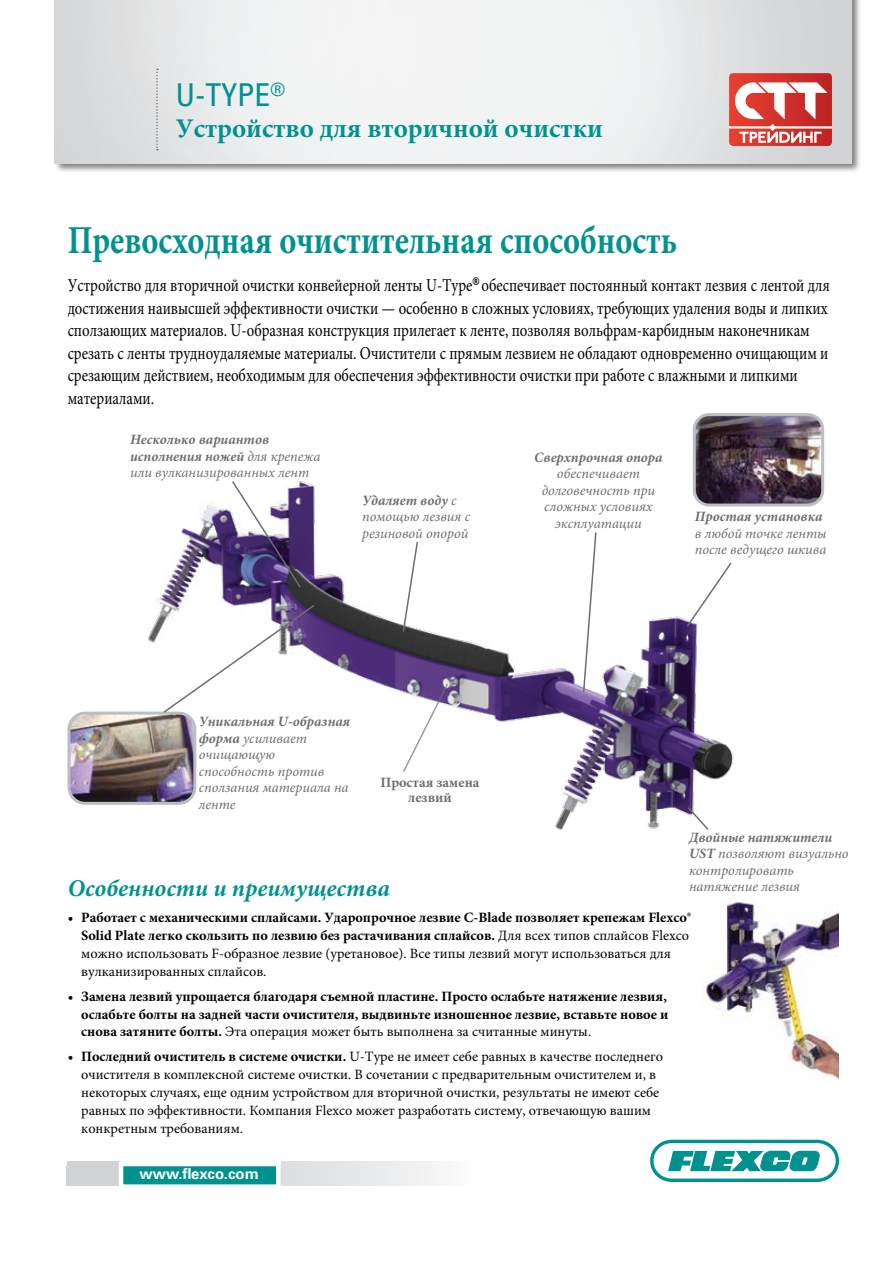
<style>
.page{position:relative;width:893px;height:1263px;background:#fff}
.page>*{position:absolute;margin:0;border:0;box-sizing:border-box;transform-origin:0 0}
.t1{font:700 39.6px "Minion Pro";color:#00928f;scale:.82 1}
.t2{font:condensed 31.5px "Univers LT Std";color:#00928f}
.t3{font:700 27px "Minion Pro";color:#00928f}
.t4{font:italic 700 24px "Minion Pro";color:#00928f}
.t5{font:18.15px/22.5px "Minion Pro";color:#000;scale:.82 1}
.t6{font:700 15.6px "Univers LT Std";letter-spacing:.02em;color:#fff}
.t7{font:700 15.6px "Univers LT Std";color:#fff}
.t8{font:700 15px "Univers LT Std";color:#fff}
.t9{font:700 14.25px/18px "Minion Pro";color:#000}
.t10{font:italic 14.25px/16.5px "Minion Pro";color:#6d6e71}
.t11{font:14.25px/18px "Minion Pro";color:#000}
.t12{font:italic 700 14.25px "Minion Pro";color:#6d6e71}
.t13{font:700 14.25px/15px "Minion Pro";color:#6d6e71;text-align:center}
.s1{font-weight:700}
.s2{font-weight:400}
</style>
<div class="page">
<div style="left:54px;top:0;width:808px;height:174px;background:#000;opacity:.5"></div>
<img style="left:55px;top:0;width:796px;height:164px">
<svg style="left:650px;top:1140px;width:189px;height:42px"></svg>
<svg style="left:68px;top:1161px;width:370px;height:4px"></svg>
<div style="left:119px;top:1158px;width:162px;height:27px;background:#fff"></div>
<img style="left:701px;top:898px;width:138px;height:182px">
<img style="left:122px;top:475px;width:648px;height:355px">
<img style="left:71px;top:714px;width:124px;height:89px">
<div style="left:67px;top:712px;width:129px;height:93px;border:3px solid #bcbec0;border-radius:16px"></div>
<img style="left:694px;top:417px;width:128px;height:88px">
<div style="left:693px;top:413px;width:131px;height:93px;border:3px solid #bcbec0;border-radius:15px"></div>
<svg style="left:67px;top:1165px;width:370px;height:20px;background:#e2e3e4"></svg>
<div style="left:119px;top:1162px;width:162px;height:27px;background:#00928f;border:4px solid #fff"></div>
<svg style="left:156px;top:69px;width:2px;height:81px"></svg>
<svg style="left:231px;top:479px;width:71px;height:110px"></svg>
<svg style="left:685px;top:561px;width:48px;height:67px"></svg>
<svg style="left:162px;top:603px;width:154px;height:111px"></svg>
<svg style="left:686px;top:806px;width:24px;height:24px"></svg>
<svg style="left:402px;top:540px;width:17px;height:93px"></svg>
<svg style="left:582px;top:531px;width:15px;height:163px"></svg>
<svg style="left:402px;top:682px;width:47px;height:91px"></svg>
<img style="left:729px;top:73px;width:102px;height:72px">
<h2 class="t2" style="left:176px;top:75px;width:111px">U-TYPE<sup>®</sup></h2>
<h3 class="t3" style="left:176px;top:110px;width:429px">Устройство для вторичной очистки</h3>
<h1 class="t1" style="left:68px;top:212px;width:744px">Превосходная очистительная способность</h1>
<p class="t5" style="left:68px;top:274px;width:931px">Устройство для вторичной очистки конвейерной ленты U-Type<sup>®</sup> обеспечивает постоянный контакт лезвия с лентой для достижения наивысшей эффективности очистки — особенно в сложных условиях, требующих удаления воды и липких сползающих материалов. U-образная конструкция прилегает к ленте, позволяя вольфрам-карбидным наконечникам срезать с ленты трудноудаляемые материалы. Очистители с прямым лезвием не обладают одновременно очищающим и срезающим действием, необходимым для обеспечения эффективности очистки при работе с влажными и липкими материалами.</p>
<p class="t10" style="left:130px;top:431px;width:192px"><span class="s1">Несколько вариантов исполнения ножей</span> для крепежа или вулканизированных лент</p>
<p class="t10" style="left:362px;top:492px;width:109px"><span class="s1">Удаляет воду</span> с помощью лезвия с резиновой опорой</p>
<p class="t12" style="left:534px;top:447px;width:130px">Сверхпрочная опора</p>
<p class="t10" style="left:542px;top:465px;width:115px;text-align:center">обеспечивает долговечность при сложных условиях эксплуатации</p>
<p class="t12" style="left:695px;top:507px;width:129px">Простая установка</p>
<p class="t10" style="left:695px;top:525px;width:133px">в любой точке ленты после ведущего шкива</p>
<p class="t10" style="left:199px;top:714px;width:153px"><span class="s1">Уникальная U-образная форма</span> усиливает очищающую способность против сползания материала на ленте</p>
<p class="t13" style="left:380px;top:775px;width:101px">Простая замена лезвий</p>
<p class="t10" style="left:689px;top:829px;width:161px"><span class="s1">Двойные натяжители<br>UST</span> позволяют визуально контролировать натяжение лезвия</p>
<h3 class="t4" style="left:68px;top:871px;width:324px">Особенности и преимущества</h3>
<p class="t9" style="left:81px;top:908px;width:612px;text-indent:-13px">• Работает с механическими сплайсами. Ударопрочное лезвие C-Blade позволяет крепежам Flexco® Solid Plate легко скользить по лезвию без растачивания сплайсов. <span class="s2">Для всех типов сплайсов Flexco можно использовать F-образное лезвие (уретановое). Все типы лезвий могут использоваться для вулканизированных сплайсов.</span></p>
<p class="t9" style="left:81px;top:987px;width:589px;text-align:justify;text-indent:-13px">• Замена лезвий упрощается благодаря съемной пластине. Просто ослабьте натяжение лезвия, ослабьте болты на задней части очистителя, выдвиньте изношенное лезвие, вставьте новое и снова затяните болты. <span class="s2">Эта операция может быть выполнена за считанные минуты.</span></p>
<p class="t11" style="left:81px;top:1048px;width:583px;text-indent:-13px"><span class="s1">• Последний очиститель в системе очистки.</span> U-Type не имеет себе равных в качестве последнего очистителя в комплексной системе очистки. В сочетании с предварительным очистителем и, в некоторых случаях, еще одним устройством для вторичной очистки, результаты не имеют себе равных по эффективности. Компания Flexco может разработать систему, отвечающую вашим конкретным требованиям.</p>
<p class="t7" style="left:126px;top:1166px;width:126px">www.flexco.com</p>
<p class="t8" style="left:140px;top:1161px;width:121px">www.flexco.com</p>
<p class="t6" style="left:125px;top:1162px;width:130px">www.flexco.com</p>
<p class="t8" style="left:140px;top:1165px;width:121px">www.flexco.com</p>
</div>
